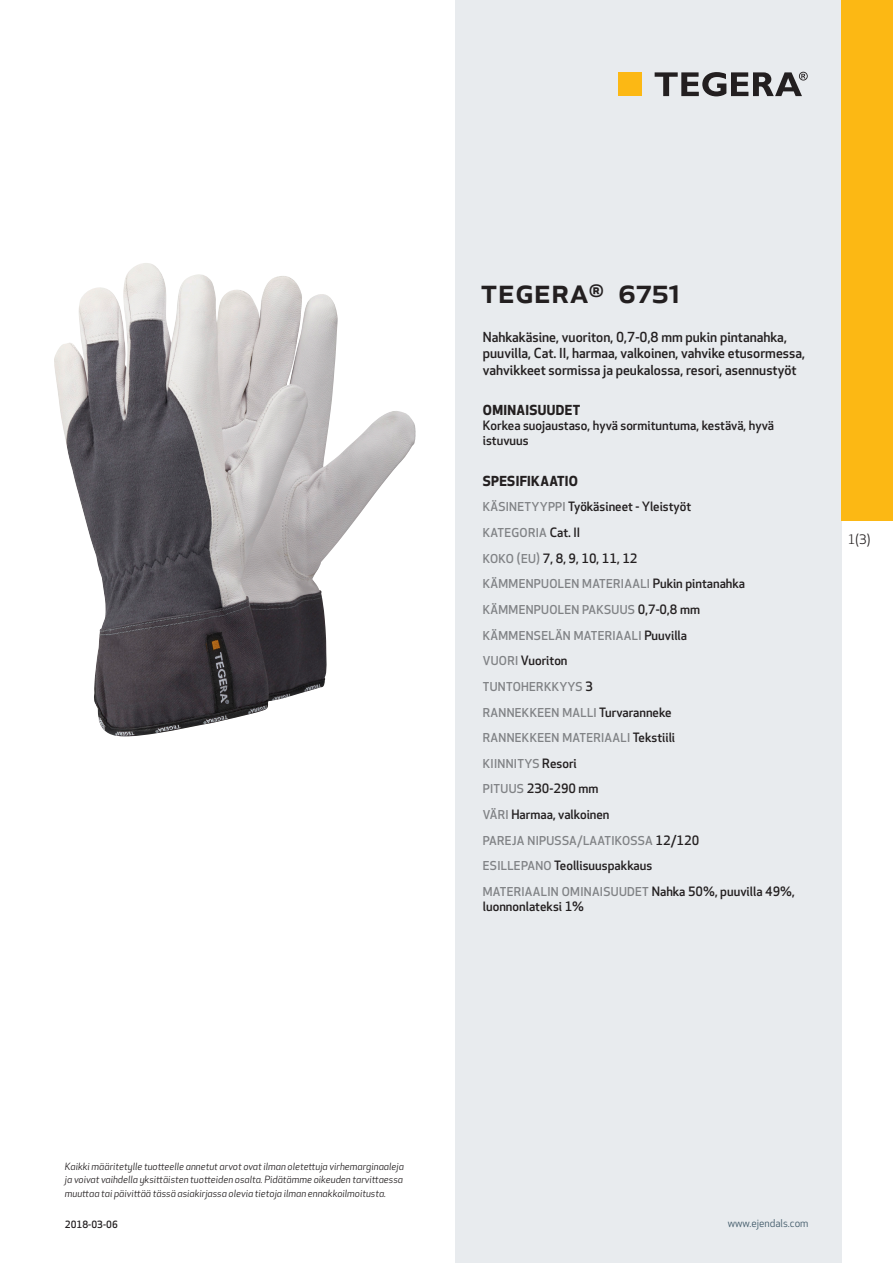
<style>
.page{position:relative;width:893px;height:1263px;background:#fff}
.page>*{position:absolute;margin:0;border:0;box-sizing:border-box;transform-origin:0 0}
.prodname{font:500 34.5px "Apex New";color:#231f20}
.Funktion_body{font:500 13.5px/16.5px "Apex New";color:#231f20}
.Funktion_body-2{font:700 13.5px "Apex New";letter-spacing:.025em;color:#231f20}
.t1{font:12.75px "Apex New";color:#231f20}
.Funktion_body-3{font:500 12.6px/15px "Apex New";color:#231f20}
.Funktion_body-4{font:500 12px "Apex New";letter-spacing:.025em;color:#808285}
.t2{font:10.5px "Apex New";color:#405968}
.t3{font:italic 9.75px/13.5px "Apex New";color:#231f20;text-align:justify}
.Sidfot_datum{font:500 9.75px "Apex New";color:#231f20}
.s1{font-size:12px;color:#808285}
.s2{font-size:12.6px;color:#231f20}
</style>
<div class="page">
<div style="left:455px;top:0;width:387px;height:1263px;background:#e8ebee"></div>
<div style="left:842px;top:0;width:51px;height:520px;background:#fcb814"></div>
<img style="left:54px;top:268px;width:362px;height:468px">
<div style="left:618px;top:72px;width:24px;height:24px;background:#fcb814"></div>
<svg style="left:655px;top:72px;width:153px;height:24px"></svg>
<p class="prodname" style="left:480px;top:267px;width:202px">TEGERA<sup>®</sup> 6751</p>
<p class="Funktion_body" style="left:483px;top:328px;width:324px">Nahkakäsine, vuoriton, 0,7-0,8 mm pukin pintanahka, puuvilla, Cat. II, harmaa, valkoinen, vahvike etusormessa, vahvikkeet sormissa ja peukalossa, resori, asennustyöt</p>
<p class="Funktion_body-2" style="left:483px;top:400px;width:99px">OMINAISUUDET</p>
<p class="Funktion_body-3" style="left:483px;top:418px;width:293px">Korkea suojaustaso, hyvä sormituntuma, kestävä, hyvä istuvuus</p>
<p class="Funktion_body-2" style="left:483px;top:471px;width:97px">SPESIFIKAATIO</p>
<p class="Funktion_body-3" style="left:483px;top:499px;width:210px"><span class="s1">KÄSINETYYPPI</span> Työkäsineet - Yleistyöt</p>
<p class="Funktion_body-4" style="left:483px;top:525px;width:99px">KATEGORIA <span class="s2">Cat. II</span></p>
<p class="Funktion_body-3" style="left:483px;top:550px;width:156px"><span class="s1">KOKO (EU)</span> 7, 8, 9, 10, 11, 12</p>
<p class="Funktion_body-4" style="left:483px;top:576px;width:264px">KÄMMENPUOLEN MATERIAALI <span class="s2">Pukin pintanahka</span></p>
<p class="Funktion_body-4" style="left:483px;top:602px;width:219px">KÄMMENPUOLEN PAKSUUS <span class="s2">0,7-0,8 mm</span></p>
<p class="Funktion_body-4" style="left:483px;top:627px;width:206px">KÄMMENSELÄN MATERIAALI <span class="s2">Puuvilla</span></p>
<p class="Funktion_body-3" style="left:483px;top:653px;width:86px"><span class="s1">VUORI</span> Vuoriton</p>
<p class="Funktion_body-4" style="left:483px;top:678px;width:112px">TUNTOHERKKYYS <span class="s2">3</span></p>
<p class="Funktion_body-4" style="left:483px;top:704px;width:190px">RANNEKKEEN MALLI <span class="s2">Turvaranneke</span></p>
<p class="Funktion_body-4" style="left:483px;top:730px;width:194px">RANNEKKEEN MATERIAALI <span class="s2">Tekstiili</span></p>
<p class="Funktion_body-4" style="left:483px;top:755px;width:95px">KIINNITYS <span class="s2">Resori</span></p>
<p class="Funktion_body-3" style="left:483px;top:781px;width:117px"><span class="s1">PITUUS</span> 230-290 mm</p>
<p class="Funktion_body-3" style="left:483px;top:807px;width:128px"><span class="s1">VÄRI</span> Harmaa, valkoinen</p>
<p class="Funktion_body-4" style="left:483px;top:832px;width:218px">PAREJA NIPUSSA/LAATIKOSSA <span class="s2">12/120</span></p>
<p class="Funktion_body-3" style="left:483px;top:858px;width:171px"><span class="s1">ESILLEPANO</span> Teollisuuspakkaus</p>
<p class="Funktion_body-4" style="left:483px;top:883px;width:313px">MATERIAALIN OMINAISUUDET <span class="s2">Nahka 50%, puuvilla 49%,</span></p>
<p class="Funktion_body-3" style="left:483px;top:899px;width:103px">luonnonlateksi 1%</p>
<p class="t1" style="left:848px;top:531px;width:24px">1(3)</p>
<p class="t3" style="left:65px;top:1159px;width:340px">Kaikki määritetylle tuotteelle annetut arvot ovat ilman oletettuja virhemarginaaleja ja voivat vaihdella yksittäisten tuotteiden osalta. Pidätämme oikeuden tarvittaessa muuttaa tai päivittää tässä asiakirjassa olevia tietoja ilman ennakkoilmoitusta.</p>
<p class="Sidfot_datum" style="left:65px;top:1218px;width:54px">2018-03-06</p>
<p class="t2" style="left:728px;top:1217px;width:82px">www.ejendals.com</p>
</div>
